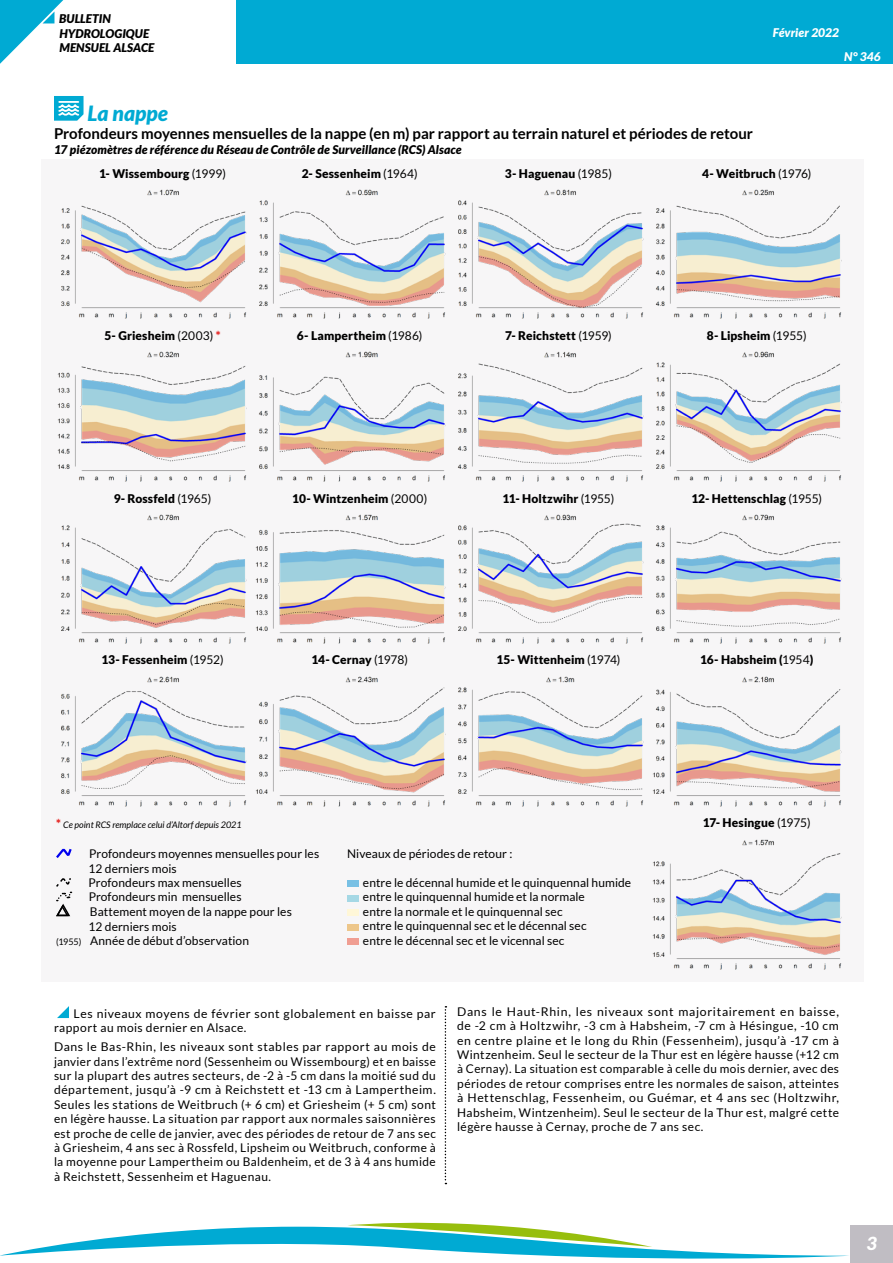
<style>
.page{position:relative;width:893px;height:1263px;background:#fff}
.page>*{position:absolute;margin:0;border:0;box-sizing:border-box;transform-origin:0 0}
.t1{font:italic 900 21px "Lato";color:#00aad3}
.t2{font:italic 900 18px "Lato";color:#fff}
.t3{font:700 15px "Lato";color:#000}
.t4{font:12px/14.4px "Lato";letter-spacing:.01em;color:#000;text-align:justify}
.t5{font:900 12px "Lato";letter-spacing:.01em;color:#000}
.t6{font:italic 900 12px/14.4px "Lato";letter-spacing:.01em;color:#000}
.t7{font:12px/14.4px "Lato";letter-spacing:.045em;color:#000}
.t8{font:italic 900 12px "Lato";color:#fff}
.t9{font:italic 9px "Lato";color:#000}
.s1{font-weight:400}
.s2{color:#e52321}
.s3{font-weight:900;font-style:normal;font-size:12px;color:#e52321}
.s4{font-size:9px}
</style>
<div class="page">
<div style="left:41px;top:159px;width:822px;height:823px;background:#f7f6f7"></div>
<div style="left:236px;top:0;width:657px;height:64px;background:#00aad3"></div>
<svg style="left:0;top:0;width:64px;height:64px"></svg>
<svg style="left:0;top:1222px;width:849px;height:37px"></svg>
<img style="left:61px;top:189px;width:186px;height:129px">
<img style="left:57px;top:351px;width:190px;height:130px">
<img style="left:61px;top:514px;width:186px;height:130px">
<img style="left:61px;top:676px;width:186px;height:130px">
<img style="left:259px;top:189px;width:187px;height:129px">
<img style="left:259px;top:351px;width:187px;height:130px">
<img style="left:255px;top:514px;width:191px;height:130px">
<img style="left:255px;top:676px;width:191px;height:130px">
<img style="left:458px;top:189px;width:186px;height:129px">
<img style="left:457px;top:352px;width:187px;height:129px">
<img style="left:458px;top:514px;width:186px;height:130px">
<img style="left:457px;top:676px;width:187px;height:130px">
<img style="left:655px;top:189px;width:187px;height:129px">
<img style="left:656px;top:351px;width:186px;height:130px">
<img style="left:655px;top:514px;width:187px;height:130px">
<img style="left:652px;top:676px;width:190px;height:130px">
<img style="left:652px;top:839px;width:190px;height:130px">
<div style="left:850px;top:1225px;width:43px;height:38px;background:#c0bdc3"></div>
<svg style="left:57px;top:1006px;width:12px;height:12px"></svg>
<svg style="left:54px;top:96px;width:30px;height:25px"></svg>
<svg style="left:445px;top:1006px;width:1px;height:178px"></svg>
<div style="left:347px;top:881px;width:11px;height:6px;background:#78c0e4"></div>
<div style="left:347px;top:895px;width:11px;height:6px;background:#a5d8e5"></div>
<div style="left:347px;top:909px;width:11px;height:7px;background:#fff7d8"></div>
<div style="left:347px;top:924px;width:11px;height:6px;background:#edc68a"></div>
<div style="left:347px;top:938px;width:11px;height:6px;background:#f09e92"></div>
<svg style="left:56px;top:848px;width:16px;height:10px"></svg>
<svg style="left:56px;top:878px;width:16px;height:39px"></svg>
<p class="t6" style="left:59px;top:12px;width:97px">BULLETIN<br>HYDROLOGIQUE<br>MENSUEL ALSACE</p>
<h1 class="t1" style="left:88px;top:101px;width:82px">La nappe</h1>
<p class="t3" style="left:54px;top:125px;width:700px">Profondeurs moyennes mensuelles de la nappe (en m) par rapport au terrain naturel et périodes de retour</p>
<p class="t6" style="left:54px;top:142px;width:409px">17 piézomètres de référence du Réseau de Contrôle de Surveillance (RCS) Alsace</p>
<p class="t8" style="left:773px;top:25px;width:68px">Février 2022</p>
<p class="t8" style="left:844px;top:49px;width:38px">N° 346</p>
<p class="t5" style="left:99px;top:166px;width:129px">1- Wissembourg <span class="s1">(1999)</span></p>
<p class="t5" style="left:302px;top:166px;width:117px">2- Sessenheim <span class="s1">(1964)</span></p>
<p class="t5" style="left:505px;top:166px;width:109px">3- Haguenau <span class="s1">(1985)</span></p>
<p class="t5" style="left:702px;top:166px;width:111px">4- Weitbruch <span class="s1">(1976)</span></p>
<p class="t5" style="left:104px;top:329px;width:118px">5- Griesheim <span class="s1">(2003)</span> <span class="s2">*</span></p>
<p class="t5" style="left:297px;top:329px;width:127px">6- Lampertheim <span class="s1">(1986)</span></p>
<p class="t5" style="left:505px;top:329px;width:108px">7- Reichstett <span class="s1">(1959)</span></p>
<p class="t5" style="left:707px;top:329px;width:101px">8- Lipsheim <span class="s1">(1955)</span></p>
<p class="t5" style="left:114px;top:491px;width:99px">9- Rossfeld <span class="s1">(1965)</span></p>
<p class="t5" style="left:292px;top:491px;width:137px">10- Wintzenheim <span class="s1">(2000)</span></p>
<p class="t5" style="left:502px;top:491px;width:114px">11- Holtzwihr <span class="s1">(1955)</span></p>
<p class="t5" style="left:691px;top:491px;width:132px">12- Hettenschlag <span class="s1">(1955)</span></p>
<p class="t5" style="left:101px;top:653px;width:124px">13- Fessenheim <span class="s1">(1952)</span></p>
<p class="t5" style="left:311px;top:653px;width:98px">14- Cernay <span class="s1">(1978)</span></p>
<p class="t5" style="left:496px;top:653px;width:126px">15- Wittenheim <span class="s1">(1974)</span></p>
<p class="t9" style="left:56px;top:819px;width:187px"><span class="s3">*</span> Ce point RCS remplace celui d’Altorf depuis 2021</p>
<p class="t4" style="left:89px;top:846px;width:232px">Profondeurs moyennes mensuelles pour les</p>
<p class="t4" style="left:88px;top:861px;width:90px">12 derniers mois</p>
<p class="t4" style="left:88px;top:875px;width:155px">Profondeurs max mensuelles</p>
<p class="t4" style="left:89px;top:890px;width:154px">Profondeurs min mensuelles</p>
<p class="t4" style="left:90px;top:904px;width:204px">Battement moyen de la nappe pour les</p>
<p class="t4" style="left:88px;top:919px;width:90px">12 derniers mois</p>
<p class="t4" style="left:56px;top:933px;width:195px"><span class="s4">(1955)</span> Année de début d’observation</p>
<p class="t4" style="left:347px;top:846px;width:167px">Niveaux de périodes de retour :</p>
<p class="t4" style="left:363px;top:875px;width:270px;text-align:left">entre le décennal humide et le quinquennal humide entre le quinquennal humide et la normale<br>entre la normale et le quinquennal sec<br>entre le quinquennal sec et le décennal sec<br>entre le décennal sec et le vicennal sec</p>
<p class="t5" style="left:700px;top:653px;width:115px">16- Habsheim (<span class="s1">1954</span>)</p>
<p class="t5" style="left:703px;top:815px;width:110px">17- Hesingue <span class="s1">(1975)</span></p>
<p class="t7" style="left:54px;top:1006px;width:383px;text-indent:20px">Les niveaux moyens de février sont globalement en baisse par rapport au mois dernier en Alsace.</p>
<p class="t4" style="left:54px;top:1039px;width:383px">Dans le Bas-Rhin, les niveaux sont stables par rapport au mois de janvier dans l’extrême nord (Sessenheim ou Wissembourg) et en baisse sur la plupart des autres secteurs, de -2 à -5 cm dans la moitié sud du département, jusqu’à -9 cm à Reichstett et -13 cm à Lampertheim.<br>Seules les stations de Weitbruch (+ 6 cm) et Griesheim (+ 5 cm) sont en légère hausse. La situation par rapport aux normales saisonnières est proche de celle de janvier, avec des périodes de retour de 7 ans sec à Griesheim, 4 ans sec à Rossfeld, Lipsheim ou Weitbruch, conforme à la moyenne pour Lampertheim ou Baldenheim, et de 3 à 4 ans humide à Reichstett, Sessenheim et Haguenau.</p>
<p class="t4" style="left:457px;top:1004px;width:383px">Dans le Haut-Rhin, les niveaux sont majoritairement en baisse, de -2 cm à Holtzwihr, -3 cm à Habsheim, -7 cm à Hésingue, -10 cm en centre plaine et le long du Rhin (Fessenheim), jusqu’à -17 cm à Wintzenheim. Seul le secteur de la Thur est en légère hausse (+12 cm à Cernay). La situation est comparable à celle du mois dernier, avec des périodes de retour comprises entre les normales de saison, atteintes à Hettenschlag, Fessenheim, ou Guémar, et 4 ans sec (Holtzwihr, Habsheim, Wintzenheim). Seul le secteur de la Thur est, malgré cette légère hausse à Cernay, proche de 7 ans sec.</p>
<h2 class="t2" style="left:867px;top:1233px;width:12px">3</h2>
</div>
